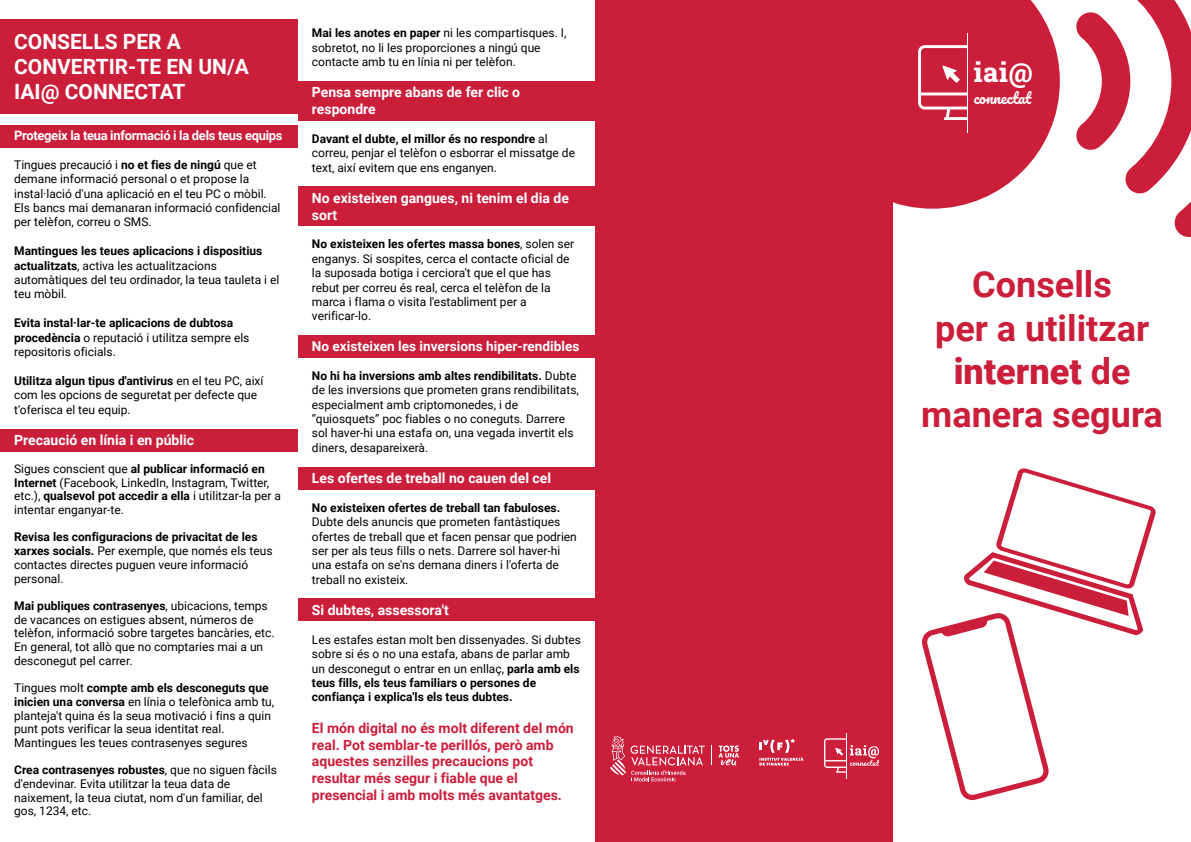
<style>
.page{position:relative;width:1191px;height:842px;background:#fff}
.page>*{position:absolute;margin:0;border:0;box-sizing:border-box;transform-origin:0 0}
.t1{font:700 36px/43.2px "Roboto";color:#cb1e3b;text-align:center}
.t2{font:800 27.1px "Roboto Slab";color:#fff}
.t3{font:700 21px/25.2px "Roboto";color:#fff}
.t4{font:15px "Pacifico";color:#fff}
.t5{font:700 14px/16.8px "Roboto";color:#cb1e3b}
.t6{font:700 14px/16.8px "Roboto";color:#fff}
.t7{font:700 13.6px "Roboto";color:#fff}
.t8{font:700 13px "Roboto";letter-spacing:-.025em;color:#fff}
.t9{font:12px/14.4px "Roboto";color:#000001}
.t10{font:700 12px/14.4px "Roboto";color:#000001}
.s1{font-weight:700}
.s2{font-weight:400}
.s3{font-weight:900}
</style>
<div class="page">
<svg style="left:893px;top:0;width:166px;height:209px;fill:#cb1e3b"></svg>
<svg style="left:1076px;top:0;width:115px;height:237px"></svg>
<svg style="left:918px;top:45px;width:49px;height:75px"></svg>
<hr style="left:967px;top:33px;width:1px;height:99px;background:#fff">
<div style="left:595px;top:0;width:298px;height:842px;background:#cb1e3b"></div>
<svg style="left:759px;top:739px;width:44px;height:27px"></svg>
<hr style="left:846px;top:733px;width:1px;height:45px;background:#fff">
<svg style="left:824px;top:738px;width:55px;height:35px"></svg>
<svg style="left:610px;top:736px;width:94px;height:45px"></svg>
<svg style="left:711px;top:746px;width:1px;height:19px"></svg>
<svg style="left:718px;top:745px;width:21px;height:21px"></svg>
<div style="left:0;top:20px;width:298px;height:94px;background:#cb1e3b"></div>
<div style="left:0;top:430px;width:298px;height:22px;background:#cb1e3b"></div>
<div style="left:298px;top:81px;width:297px;height:40px;background:#cb1e3b"></div>
<div style="left:298px;top:186px;width:297px;height:40px;background:#cb1e3b"></div>
<div style="left:298px;top:335px;width:297px;height:23px;background:#cb1e3b"></div>
<div style="left:298px;top:467px;width:297px;height:23px;background:#cb1e3b"></div>
<div style="left:298px;top:599px;width:297px;height:22px;background:#cb1e3b"></div>
<div style="left:0;top:125px;width:298px;height:22px;background:#cb1e3b"></div>
<svg style="left:922px;top:468px;width:234px;height:332px"></svg>
<h3 class="t3" style="left:14px;top:28px;width:236px">CONSELLS PER A<br>CONVERTIR-TE EN UN/A<br>IAI@ CONNECTAT</h3>
<p class="t8" style="left:14px;top:126px;width:270px">Protegeix la teua informació i la dels teus equips</p>
<p class="t9" style="left:14px;top:157px;width:268px">Tingues precaució i <span class="s1">no et fies de ningú</span> que et demane informació personal o et propose la instal·lació d'una aplicació en el teu PC o mòbil.<br>Els bancs mai demanaran informació confidencial per telèfon, correu o SMS.</p>
<p class="t9" style="left:14px;top:243px;width:267px"><span class="s1">Mantingues les teues aplicacions i dispositius actualitzats</span>, activa les actualitzacions automàtiques del teu ordinador, la teua tauleta i el teu mòbil.</p>
<p class="t10" style="left:14px;top:315px;width:237px">Evita instal·lar-te aplicacions de dubtosa procedència <span class="s2">o reputació i utilitza sempre els repositoris oficials.</span></p>
<p class="t9" style="left:14px;top:373px;width:251px"><span class="s1">Utilitza algun tipus d'antivirus</span> en el teu PC, així com les opcions de seguretat per defecte que t'oferisca el teu equip.</p>
<p class="t6" style="left:14px;top:431px;width:182px">Precaució en línia i en públic</p>
<p class="t9" style="left:14px;top:461px;width:268px;line-height:13.7px">Sigues conscient que <span class="s1">al publicar informació en Internet</span> (Facebook, LinkedIn, Instagram, Twitter, etc.), <span class="s1">qualsevol pot accedir a ella</span> i utilitzar-la per a intentar enganyar-te.</p>
<p class="t9" style="left:14px;top:530px;width:260px;line-height:13.7px"><span class="s1">Revisa les configuracions de privacitat de les xarxes socials.</span> Per exemple, que només els teus contactes directes puguen veure informació personal.</p>
<p class="t9" style="left:14px;top:598px;width:262px;line-height:13.7px"><span class="s1">Mai publiques contrasenyes</span>, ubicacions, temps de vacances on estigues absent, números de telèfon, informació sobre targetes bancàries, etc.<br>En general, tot allò que no comptaries mai a un desconegut pel carrer.</p>
<p class="t9" style="left:14px;top:680px;width:262px;line-height:13.7px">Tingues molt <span class="s1">compte amb els desconeguts que inicien una conversa</span> en línia o telefònica amb tu, planteja't quina és la seua motivació i fins a quin punt pots verificar la seua identitat real.<br>Mantingues les teues contrasenyes segures</p>
<p class="t9" style="left:14px;top:763px;width:264px;line-height:13.7px"><span class="s1">Crea contrasenyes robustes</span>, que no siguen fàcils d'endevinar. Evita utilitzar la teua data de naixement, la teua ciutat, nom d'un familiar, del gos, 1234, etc.</p>
<p class="t9" style="left:312px;top:25px;width:256px"><span class="s1">Mai les anotes en paper</span> ni les compartisques. I, sobretot, no li les proporciones a ningú que contacte amb tu en línia ni per telèfon.</p>
<p class="t6" style="left:312px;top:83px;width:210px">Pensa sempre abans de fer clic o respondre</p>
<p class="t9" style="left:312px;top:131px;width:265px"><span class="s1">Davant el dubte, el millor és no respondre</span> al correu, penjar el telèfon o esborrar el missatge de text, així evitem que ens enganyen.</p>
<p class="t6" style="left:312px;top:189px;width:258px">No existeixen gangues, ni tenim el dia de sort</p>
<p class="t9" style="left:312px;top:236px;width:264px"><span class="s1">No existeixen les ofertes massa bones</span>, solen ser enganys. Si sospites, cerca el contacte oficial de la suposada botiga i cerciora't que el que has rebut per correu és real, cerca el telèfon de la marca i flama o visita l'establiment per a verificar-lo.</p>
<p class="t7" style="left:312px;top:337px;width:269px">No existeixen les inversions hiper-rendibles</p>
<p class="t9" style="left:312px;top:368px;width:268px"><span class="s1">No hi ha inversions amb altes rendibilitats.</span> Dubte de les inversions que prometen grans rendibilitats, especialment amb criptomonedes, i de “quiosquets” poc fiables o no coneguts. Darrere sol haver-hi una estafa on, una vegada invertit els diners, desapareixerà.</p>
<p class="t6" style="left:312px;top:469px;width:241px">Les ofertes de treball no cauen del cel</p>
<p class="t10" style="left:312px;top:500px;width:250px">No existeixen ofertes de treball tan fabuloses.</p>
<p class="t9" style="left:312px;top:514px;width:266px">Dubte dels anuncis que prometen fantàstiques ofertes de treball que et facen pensar que podrien ser per als teus fills o nets. Darrere sol haver-hi una estafa on se'ns demana diners i l'oferta de treball no existeix.</p>
<p class="t6" style="left:312px;top:601px;width:138px">Si dubtes, assessora't</p>
<p class="t9" style="left:312px;top:632px;width:271px">Les estafes estan molt ben dissenyades. Si dubtes sobre si és o no una estafa, abans de parlar amb un desconegut o entrar en un enllaç, <span class="s1">parla amb els teus fills, els teus familiars o persones de confiança i explica'ls els teus dubtes.</span></p>
<p class="t5" style="left:312px;top:719px;width:263px">El món digital no és molt diferent del món real. Pot semblar-te perillós, però amb aquestes senzilles precaucions pot resultar més segur i fiable que el presencial i amb molts més avantatges.</p>
<h2 class="t2" style="left:973px;top:53px;width:60px">iai@</h2>
<p class="t4" style="left:973px;top:90px;width:59px">connectat</p>
<h1 class="t1" style="left:921px;top:262px;width:243px">Consells<br>per a utilitzar <span class="s3">internet</span> de manera segura</h1>
</div>
